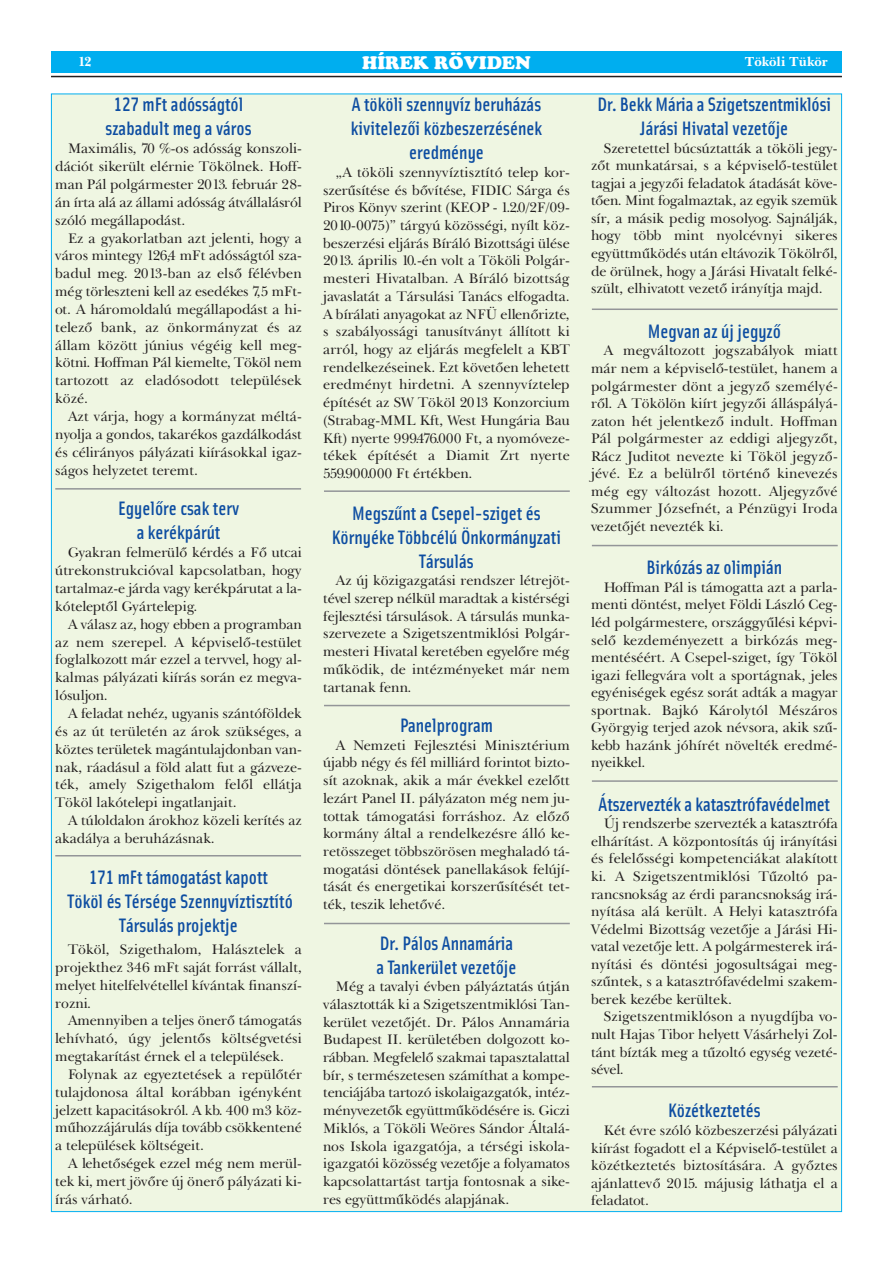
<style>
.page{position:relative;width:893px;height:1263px;background:#fff}
.page>*{position:absolute;margin:0;border:0;box-sizing:border-box;transform-origin:0 0}
.t1{font:19.5px/24px "Solex Med";color:#0d4da1;text-align:center}
.t2{font:18px "Cupertino";color:#fff}
.t3{font:14.25px/17.5px "New Baskerville PFL";color:#231f20;text-align:justify}
.t4{font:700 13.5px "New Baskerville PFL";color:#fff}
</style>
<div class="page">
<div style="left:52px;top:94px;width:789px;height:1117px;background:#eff6e2"></div>
<div style="left:51px;top:51px;width:791px;height:21px;background:#00aeef"></div>
<hr style="left:51px;top:76px;width:791px;height:1px;background:#231f20">
<hr style="left:55px;top:488px;width:246px;height:2px;background:#939598">
<hr style="left:324px;top:490px;width:246px;height:2px;background:#939598">
<hr style="left:592px;top:308px;width:246px;height:2px;background:#939598">
<hr style="left:592px;top:545px;width:246px;height:1px;background:#939598">
<hr style="left:592px;top:780px;width:246px;height:2px;background:#939598">
<hr style="left:592px;top:1086px;width:246px;height:1px;background:#939598">
<hr style="left:324px;top:705px;width:246px;height:1px;background:#939598">
<hr style="left:324px;top:923px;width:246px;height:1px;background:#939598">
<hr style="left:55px;top:855px;width:246px;height:1px;background:#939598">
<p class="t4" style="left:78px;top:53px;width:16px">12</p>
<p class="t2" style="left:362px;top:52px;width:170px">HÍREK RÖVIDEN</p>
<p class="t4" style="left:745px;top:53px;width:84px">Tököli Tükör</p>
<h1 class="t1" style="left:106px;top:92px;width:148px">127 mFt adósságtól szabadult meg a város</h1>
<p class="t3" style="left:55px;top:140px;width:248px;text-indent:13px">Maximális, 70 %-os adósság konszoli&shy;dációt sikerült elérnie Tökölnek. Hoff&shy;man Pál polgármester 2013. február 28- án írta alá az állami adósság átvállalásról szóló megállapodást.</p>
<p class="t3" style="left:55px;top:229px;width:248px;text-indent:13px">Ez a gyakorlatban azt jelenti, hogy a város mintegy 126,4 mFt adósságtól sza&shy;badul meg. 2013-ban az első félévben még törleszteni kell az esedékes 7,5 mFt&shy;ot. A háromoldalú megállapodást a hi&shy;telező bank, az önkormányzat és az állam között június végéig kell meg&shy;kötni. Hoffman Pál kiemelte, Tököl nem tartozott az eladósodott települések közé.</p>
<p class="t3" style="left:55px;top:407px;width:248px;text-indent:13px">Azt várja, hogy a kormányzat méltá&shy;nyolja a gondos, takarékos gazdálkodást és célirányos pályázati kiírásokkal igaz&shy;ságos helyzetet teremt.</p>
<h1 class="t1" style="left:118px;top:496px;width:123px">Egyelőre csak terv a kerékpárút</h1>
<p class="t3" style="left:55px;top:543px;width:248px;text-indent:13px">Gyakran felmerülő kérdés a Fő utcai útrekonstrukcióval kapcsolatban, hogy tartalmaz-e járda vagy kerékpárutat a la&shy;kóteleptől Gyártelepig.</p>
<p class="t3" style="left:55px;top:615px;width:248px;text-indent:13px">A válasz az, hogy ebben a programban az nem szerepel. A képviselő-testület foglalkozott már ezzel a tervvel, hogy al&shy;kalmas pályázati kiírás során ez megva&shy;lósuljon.</p>
<p class="t3" style="left:55px;top:704px;width:248px;text-indent:13px">A feladat nehéz, ugyanis szántóföldek és az út területén az árok szükséges, a köztes területek magántulajdonban van&shy;nak, ráadásul a föld alatt fut a gázveze&shy;ték, amely Szigethalom felől ellátja Tököl lakótelepi ingatlanjait.</p>
<p class="t3" style="left:55px;top:811px;width:248px;text-indent:13px">A túloldalon árokhoz közeli kerítés az akadálya a beruházásnak.</p>
<h1 class="t1" style="left:68px;top:864px;width:227px">171 mFt támogatást kapott<br>Tököl és Térsége Szennyvíztisztító<br>Társulás projektje</h1>
<p class="t3" style="left:55px;top:940px;width:248px;text-indent:13px">Tököl, Szigethalom, Halásztelek a projekthez 346 mFt saját forrást vállalt, melyet hitelfelvétellel kívántak finanszí&shy;rozni.</p>
<p class="t3" style="left:55px;top:1012px;width:248px;text-indent:13px">Amennyiben a teljes önerő támogatás lehívható, úgy jelentős költségvetési megtakarítást érnek el a települések.</p>
<p class="t3" style="left:55px;top:1065px;width:248px;text-indent:13px">Folynak az egyeztetések a repülőtér tulajdonosa által korábban igényként jelzett kapacitásokról. A kb. 400 m3 köz&shy;műhozzájárulás díja tovább csökkentené a települések költségeit.</p>
<p class="t3" style="left:55px;top:1154px;width:248px;text-indent:13px">A lehetőségek ezzel még nem merül&shy;tek ki, mert jövőre új önerő pályázati ki&shy;írás várható.</p>
<h1 class="t1" style="left:351px;top:92px;width:193px">A tököli szennyvíz beruházás kivitelezői közbeszerzésének eredménye</h1>
<p class="t3" style="left:323px;top:163px;width:248px;text-indent:13px">„A tököli szennyvíztisztító telep kor&shy;szerűsítése és bővítése, FIDIC Sárga és Piros Könyv szerint (KEOP - 1.2.0/2F/09- 2010-0075)” tárgyú közösségi, nyílt köz&shy;beszerzési eljárás Bíráló Bizottsági ülése 2013. április 10.-én volt a Tököli Polgár&shy;mesteri Hivatalban. A Bíráló bizottság javaslatát a Társulási Tanács elfogadta.<br>A bírálati anyagokat az NFÜ ellenőrizte, s szabályossági tanusítványt állított ki arról, hogy az eljárás megfelelt a KBT rendelkezéseinek. Ezt követően lehetett eredményt hirdetni. A szennyvíztelep építését az SW Tököl 2013 Konzorcium (Strabag-MML Kft, West Hungária Bau Kft) nyerte 999.476.000 Ft, a nyomóveze&shy;tékek építését a Diamit Zrt nyerte 559.900.000 Ft értékben.</p>
<h1 class="t1" style="left:332px;top:500px;width:231px">Megszűnt a Csepel-sziget és<br>Környéke Többcélú Önkormányzati<br>Társulás</h1>
<p class="t3" style="left:323px;top:572px;width:248px;text-indent:13px">Az új közigazgatási rendszer létrejöt&shy;tével szerep nélkül maradtak a kistérségi fejlesztési társulások. A társulás munka&shy;szervezete a Szigetszentmiklósi Polgár&shy;mesteri Hivatal keretében egyelőre még működik, de intézményeket már nem tartanak fenn.</p>
<h1 class="t1" style="left:400px;top:712px;width:94px">Panelprogram</h1>
<p class="t3" style="left:323px;top:736px;width:248px;text-indent:13px">A Nemzeti Fejlesztési Minisztérium újabb négy és fél milliárd forintot bizto&shy;sít azoknak, akik a már évekkel ezelőtt lezárt Panel II. pályázaton még nem ju&shy;tottak támogatási forráshoz. Az előző kormány által a rendelkezésre álló ke&shy;retösszeget többszörösen meghaladó tá&shy;mogatási döntések panellakások felújí&shy;tását és energetikai korszerűsítését tet&shy;ték, teszik lehetővé.</p>
<h1 class="t1" style="left:376px;top:930px;width:141px;text-align:left">Dr. Pálos Annamária a Tankerület vezetője</h1>
<p class="t3" style="left:323px;top:977px;width:248px;text-indent:13px">Még a tavalyi évben pályáztatás útján választották ki a Szigetszentmiklósi Tan&shy;kerület vezetőjét. Dr. Pálos Annamária Budapest II. kerületében dolgozott ko&shy;rábban. Megfelelő szakmai tapasztalattal bír, s természetesen számíthat a kompe&shy;tenciájába tartozó iskolaigazgatók, intéz&shy;ményvezetők együttműködésére is. Giczi Miklós, a Tököli Weöres Sándor Általá&shy;nos Iskola igazgatója, a térségi iskola&shy;igazgatói közösség vezetője a folyamatos kapcsolattartást tartja fontosnak a sike&shy;res együttműködés alapjának.</p>
<h1 class="t1" style="left:598px;top:92px;width:235px">Dr. Bekk Mária a Szigetszentmiklósi<br>Járási Hivatal vezetője</h1>
<p class="t3" style="left:591px;top:139px;width:248px;text-indent:13px">Szeretettel búcsúztatták a tököli jegy&shy;zőt munkatársai, s a képviselő-testület tagjai a jegyzői feladatok átadását köve&shy;tően. Mint fogalmaztak, az egyik szemük sír, a másik pedig mosolyog. Sajnálják, hogy több mint nyolcévnyi sikeres együttműködés után eltávozik Tökölről, de örülnek, hogy a Járási Hivatalt felké&shy;szült, elhivatott vezető irányítja majd.</p>
<h1 class="t1" style="left:648px;top:318px;width:135px">Megvan az új jegyző</h1>
<p class="t3" style="left:591px;top:342px;width:248px;text-indent:13px">A megváltozott jogszabályok miatt már nem a képviselő-testület, hanem a polgármester dönt a jegyző személyé&shy;ről. A Tökölön kiírt jegyzői álláspályá&shy;zaton hét jelentkező indult. Hoffman Pál polgármester az eddigi aljegyzőt, Rácz Juditot nevezte ki Tököl jegyző&shy;jévé. Ez a belülről történő kinevezés még egy változást hozott. Aljegyzővé Szummer Józsefnét, a Pénzügyi Iroda vezetőjét nevezték ki.</p>
<h1 class="t1" style="left:646px;top:555px;width:137px">Birkózás az olimpián</h1>
<p class="t3" style="left:591px;top:578px;width:248px;text-indent:13px">Hoffman Pál is támogatta azt a parla&shy;menti döntést, melyet Földi László Ceg&shy;léd polgármestere, országgyűlési képvi&shy;selő kezdeményezett a birkózás meg&shy;mentéséért. A Csepel-sziget, így Tököl igazi fellegvára volt a sportágnak, jeles egyéniségek egész sorát adták a magyar sportnak. Bajkó Károlytól Mészáros Györgyig terjed azok névsora, akik szű&shy;kebb hazánk jóhírét növelték eredmé&shy;nyeikkel.</p>
<h1 class="t1" style="left:599px;top:791px;width:233px">Átszervezték a katasztrófavédelmet</h1>
<p class="t3" style="left:591px;top:815px;width:248px;text-indent:13px">Új rendszerbe szervezték a katasztrófa elhárítást. A központosítás új irányítási és felelősségi kompetenciákat alakított ki. A Szigetszentmiklósi Tűzoltó pa&shy;rancsnokság az érdi parancsnokság irá&shy;nyítása alá került. A Helyi katasztrófa Védelmi Bizottság vezetője a Járási Hi&shy;vatal vezetője lett. A polgármesterek irá&shy;nyítási és döntési jogosultságai meg&shy;szűntek, s a katasztrófavédelmi szakem&shy;berek kezébe kerültek.</p>
<p class="t3" style="left:591px;top:1008px;width:248px;text-indent:13px">Szigetszentmiklóson a nyugdíjba vo&shy;nult Hajas Tibor helyett Vásárhelyi Zol&shy;tánt bízták meg a tűzoltó egység vezeté&shy;sével.</p>
<h1 class="t1" style="left:668px;top:1098px;width:94px">Közétkeztetés</h1>
<p class="t3" style="left:591px;top:1121px;width:248px;text-indent:13px">Két évre szóló közbeszerzési pályázati kiírást fogadott el a Képviselő-testület a közétkeztetés biztosítására. A győztes ajánlattevő 2015. májusig láthatja el a feladatot.</p>
</div>
